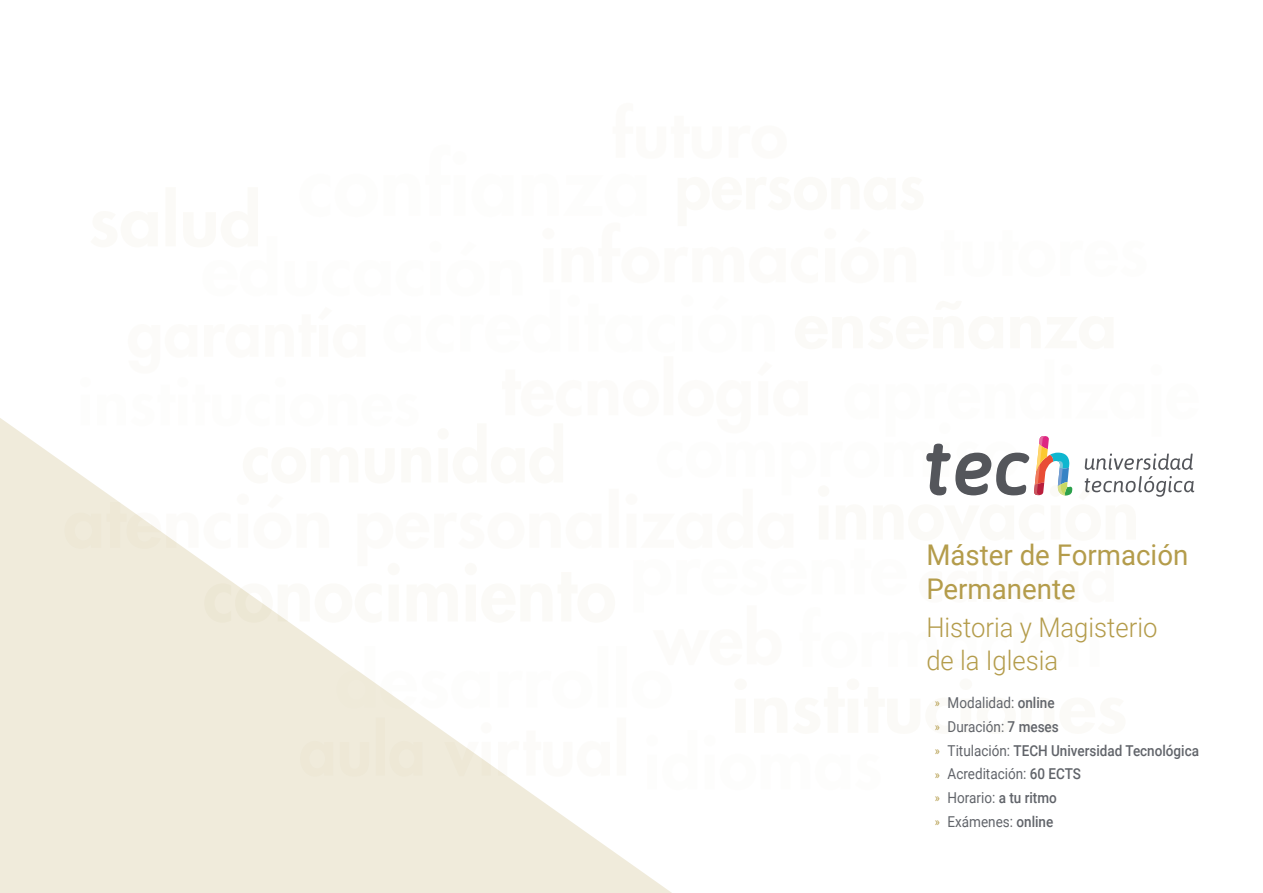
<style>
.page{position:relative;width:1263px;height:893px;background:#fff}
.page>*{position:absolute;margin:0;border:0;box-sizing:border-box;transform-origin:0 0}
.t1{font:28.5px/34.2px "Roboto";color:#b49c4b}
.t2{font:300 27px/33px "Roboto";color:#b49c4b;scale:.95 1}
.t3{font:15px/23.7px "Roboto";color:#61646a;scale:.9 1}
.s1{font-size:12px;color:#b49c4b}
.s2{font-weight:500}
</style>
<div class="page">
<svg style="left:0;top:418px;width:672px;height:475px;background:#f1ecde"></svg>
<svg style="left:64px;top:418px;width:1131px;height:372px"></svg>
<h1 class="t1" style="left:926px;top:537px;width:263px">Máster de Formación<br>Permanente</h1>
<h2 class="t2" style="left:926px;top:610px;width:245px">Historia y Magisterio de la Iglesia</h2>
<p class="t3" style="left:935px;top:690px;width:295px"><span class="s1">»</span> Modalidad: <span class="s2">online<br></span><span class="s1">»</span> Duración: <span class="s2">7 meses<br></span><span class="s1">»</span> Titulación: <span class="s2">TECH Universidad Tecnológica </span><span class="s1">»</span> Acreditación: <span class="s2">60 ECTS<br></span><span class="s1">»</span> Horario: <span class="s2">a tu ritmo<br></span><span class="s1">»</span> Exámenes: <span class="s2">online</span></p>
</div>
